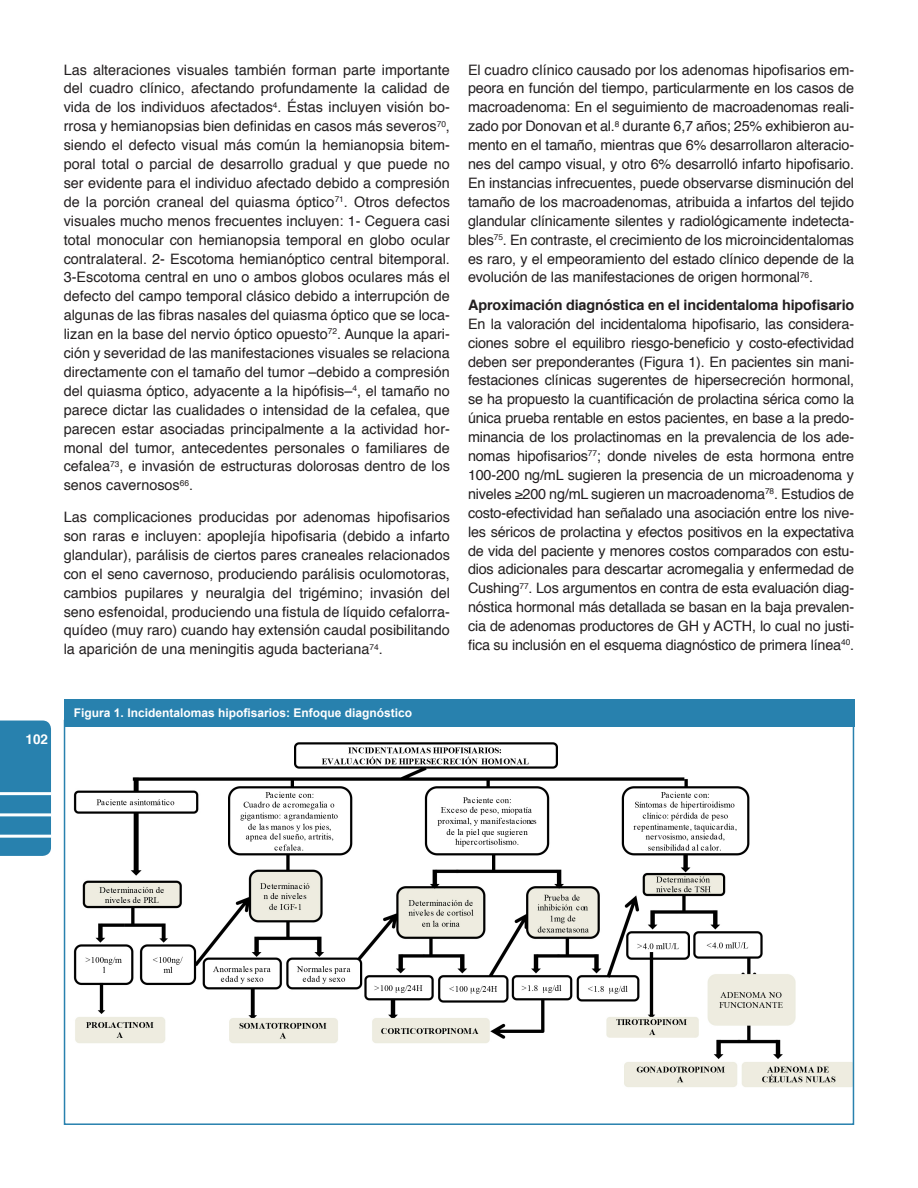
<style>
.page{position:relative;width:918px;height:1188px;background:#fff}
.page>*{position:absolute;margin:0;border:0;box-sizing:border-box;transform-origin:0 0}
.t1{font:14.4px/18.9px "Helvetica";letter-spacing:-.005em;color:#231f20;text-align:justify}
.t2{font:700 14.4px "Helvetica";letter-spacing:-.01em;color:#231f20}
.t3{font:700 13.5px "Helvetica";color:#fff}
.t4{font:700 12px "Arial";color:#fff}
</style>
<div class="page">
<div style="left:0;top:721px;width:51px;height:135px;background:#2881ae"></div>
<hr style="left:0;top:835px;width:51px;height:3px;background:#fff">
<hr style="left:0;top:813px;width:51px;height:3px;background:#fff">
<hr style="left:0;top:792px;width:51px;height:3px;background:#fff">
<img style="left:73px;top:742px;width:778px;height:345px">
<div style="left:64px;top:699px;width:790px;height:28px;background:#2881ae"></div>
<p class="t1" style="left:64px;top:61px;width:388px">Las alteraciones visuales también forman parte importante del cuadro clínico, afectando profundamente la calidad de vida de los individuos afectados<sup>4</sup>. Éstas incluyen visión bo&shy;rrosa y hemianopsias bien definidas en casos más severos<sup>70</sup>, siendo el defecto visual más común la hemianopsia bitem&shy;poral total o parcial de desarrollo gradual y que puede no ser evidente para el individuo afectado debido a compresión de la porción craneal del quiasma óptico<sup>71</sup>. Otros defectos visuales mucho menos frecuentes incluyen: 1- Ceguera casi total monocular con hemianopsia temporal en globo ocular contralateral. 2- Escotoma hemianóptico central bitemporal.<br>3-Escotoma central en uno o ambos globos oculares más el defecto del campo temporal clásico debido a interrupción de algunas de las fibras nasales del quiasma óptico que se loca&shy;lizan en la base del nervio óptico opuesto<sup>72</sup>. Aunque la apari&shy;ción y severidad de las manifestaciones visuales se relaciona directamente con el tamaño del tumor –debido a compresión del quiasma óptico, adyacente a la hipófisis–<sup>4</sup>, el tamaño no parece dictar las cualidades o intensidad de la cefalea, que parecen estar asociadas principalmente a la actividad hor&shy;monal del tumor, antecedentes personales o familiares de cefalea<sup>73</sup>, e invasión de estructuras dolorosas dentro de los senos cavernosos<sup>66</sup>.</p>
<p class="t1" style="left:64px;top:509px;width:388px">Las complicaciones producidas por adenomas hipofisarios son raras e incluyen: apoplejía hipofisaria (debido a infarto glandular), parálisis de ciertos pares craneales relacionados con el seno cavernoso, produciendo parálisis oculomotoras, cambios pupilares y neuralgia del trigémino; invasión del seno esfenoidal, produciendo una fistula de líquido cefalorra&shy;quídeo (muy raro) cuando hay extensión caudal posibilitando la aparición de una meningitis aguda bacteriana<sup>74</sup>.</p>
<p class="t1" style="left:468px;top:61px;width:388px">El cuadro clínico causado por los adenomas hipofisarios em&shy;peora en función del tiempo, particularmente en los casos de macroadenoma: En el seguimiento de macroadenomas reali&shy;zado por Donovan et al.<sup>8</sup> durante 6,7 años; 25% exhibieron au&shy;mento en el tamaño, mientras que 6% desarrollaron alteracio&shy;nes del campo visual, y otro 6% desarrolló infarto hipofisario.<br>En instancias infrecuentes, puede observarse disminución del tamaño de los macroadenomas, atribuida a infartos del tejido glandular clínicamente silentes y radiológicamente indetecta&shy;bles<sup>75</sup>. En contraste, el crecimiento de los microincidentalomas es raro, y el empeoramiento del estado clínico depende de la evolución de las manifestaciones de origen hormonal<sup>76</sup>.</p>
<p class="t2" style="left:468px;top:299px;width:388px">Aproximación diagnóstica en el incidentaloma hipofisario</p>
<p class="t1" style="left:468px;top:315px;width:388px">En la valoración del incidentaloma hipofisario, las considera&shy;ciones sobre el equilibro riesgo-beneficio y costo-efectividad deben ser preponderantes (Figura 1). En pacientes sin mani&shy;festaciones clínicas sugerentes de hipersecreción hormonal, se ha propuesto la cuantificación de prolactina sérica como la única prueba rentable en estos pacientes, en base a la predo&shy;minancia de los prolactinomas en la prevalencia de los ade&shy;nomas hipofisarios<sup>77</sup>; donde niveles de esta hormona entre 100-200 ng/mL sugieren la presencia de un microadenoma y niveles ≥200 ng/mL sugieren un macroadenoma<sup>78</sup>. Estudios de costo-efectividad han señalado una asociación entre los nive&shy;les séricos de prolactina y efectos positivos en la expectativa de vida del paciente y menores costos comparados con estu&shy;dios adicionales para descartar acromegalia y enfermedad de Cushing<sup>77</sup>. Los argumentos en contra de esta evaluación diag&shy;nóstica hormonal más detallada se basan en la baja prevalen&shy;cia de adenomas productores de GH y ACTH, lo cual no justi&shy;fica su inclusión en el esquema diagnóstico de primera línea<sup>40</sup>.</p>
<p class="t3" style="left:26px;top:734px;width:24px">102</p>
<p class="t4" style="left:74px;top:706px;width:340px">Figura 1. Incidentalomas hipofisarios: Enfoque diagnóstico</p>
</div>
